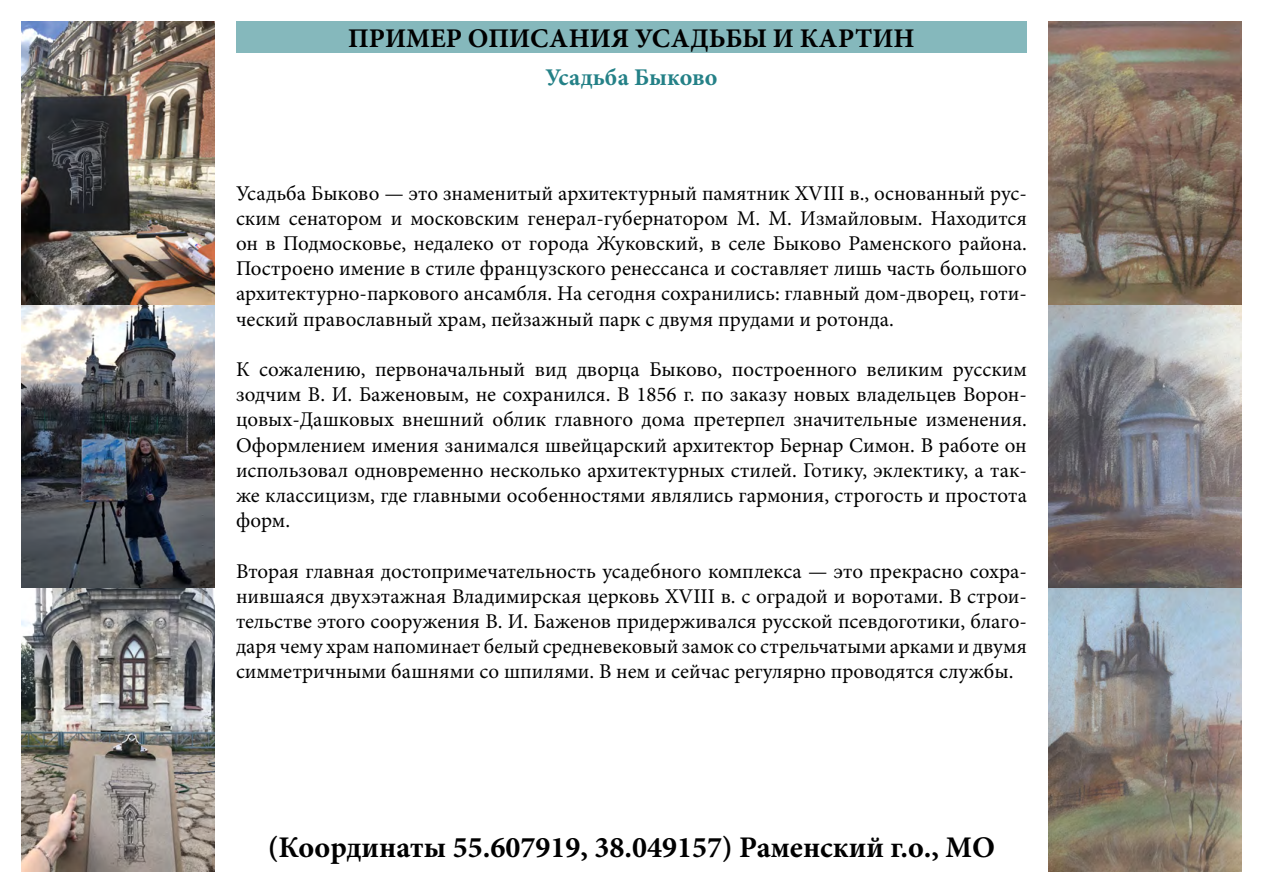
<style>
.page{position:relative;width:1263px;height:893px;background:#fff}
.page>*{position:absolute;margin:0;border:0;box-sizing:border-box;transform-origin:0 0}
.t1{font:700 30px "Minion Pro";color:#000}
.t2{font:700 27px "Minion Pro";color:#000}
.t3{font:700 24px "Minion Pro";color:#248187}
.t4{font:21px/25.2px "Minion Pro";color:#000;text-align:justify}
</style>
<div class="page">
<img style="left:21px;top:21px;width:194px;height:851px">
<img style="left:1048px;top:21px;width:194px;height:851px">
<div style="left:236px;top:21px;width:791px;height:32px;background:#85b8bc"></div>
<p class="t2" style="left:348px;top:19px;width:568px">ПРИМЕР ОПИСАНИЯ УСАДЬБЫ И КАРТИН</p>
<p class="t3" style="left:545px;top:61px;width:174px">Усадьба Быково</p>
<p class="t4" style="left:236px;top:180px;width:792px">Усадьба Быково — это знаменитый архитектурный памятник XVIII в., основанный рус&shy;ским сенатором и московским генерал‐губернатором М. М. Измайловым. Находится он в Подмосковье, недалеко от города Жуковский, в селе Быково Раменского района.<br>Построено имение в стиле французского ренессанса и составляет лишь часть большого архитектурно-паркового ансамбля. На сегодня сохранились: главный дом-дворец, готи&shy;ческий православный храм, пейзажный парк с двумя прудами и ротонда.</p>
<p class="t4" style="left:236px;top:357px;width:792px">К сожалению, первоначальный вид дворца Быково, построенного великим русским зодчим В. И. Баженовым, не сохранился. В 1856 г. по заказу новых владельцев Ворон&shy;цовых-Дашковых внешний облик главного дома претерпел значительные изменения.<br>Оформлением имения занимался швейцарский архитектор Бернар Симон. В работе он использовал одновременно несколько архитектурных стилей. Готику, эклектику, а так&shy;же классицизм, где главными особенностями являлись гармония, строгость и простота форм.</p>
<p class="t4" style="left:236px;top:558px;width:792px">Вторая главная достопримечательность усадебного комплекса — это прекрасно сохра&shy;нившаяся двухэтажная Владимирская церковь XVIII в. с оградой и воротами. В строи&shy;тельстве этого сооружения В. И. Баженов придерживался русской псевдоготики, благо&shy;даря чему храм напоминает белый средневековый замок со стрельчатыми арками и двумя симметричными башнями со шпилями. В нем и сейчас регулярно проводятся службы.</p>
<h1 class="t1" style="left:268px;top:826px;width:729px">(Координаты 55.607919, 38.049157) Раменский г.о., МО</h1>
</div>
